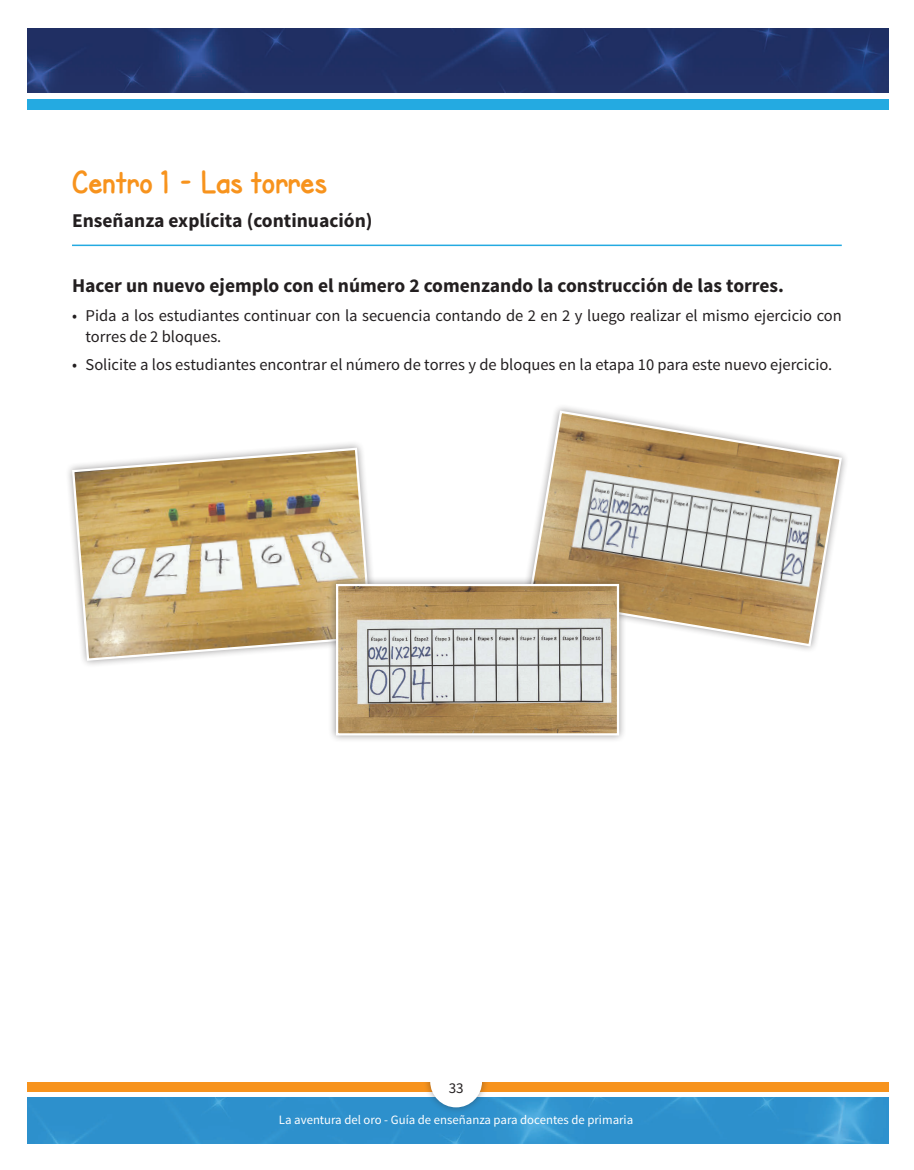
<style>
.page{position:relative;width:914px;height:1170px;background:#fff}
.page>*{position:absolute;margin:0;border:0;box-sizing:border-box;transform-origin:0 0}
._01_-_titre{font:700 33px "SF Cartoonist Hand";color:#f7931d}
._02_-_sous-titre{font:700 19.5px "Source Sans Pro";color:#231f20}
.sous-titre_texte_lig{font:700 19.5px "Source Sans Pro";color:#231f20}
.t1{font:16.5px/21.8px "Source Sans Pro";color:#231f20}
.t2{font:15px "Source Sans Pro";color:#231f20}
.t3{font:12.75px "Source Sans Pro";color:#fff}
</style>
<div class="page">
<img style="left:27px;top:1098px;width:861px;height:45px">
<div style="left:27px;top:1081px;width:861px;height:11px;background:#f7931d"></div>
<div style="left:423px;top:1048px;width:66px;height:66px;background:#231f20;opacity:.44"></div>
<div style="left:432px;top:1057px;width:48px;height:49px;background:#fff;border-radius:50%"></div>
<div style="left:430px;top:1055px;width:52px;height:52px;border:3px solid #fff;border-radius:50%"></div>
<div style="left:27px;top:99px;width:861px;height:11px;background:#24aae1"></div>
<img style="left:27px;top:28px;width:861px;height:65px">
<div style="left:27px;top:1039px;width:861px;height:43px;background:#fff"></div>
<hr style="left:72px;top:245px;width:770px;height:1px;background:#24aae1">
<svg style="left:528px;top:409px;width:315px;height:239px"></svg>
<svg style="left:71px;top:446px;width:301px;height:216px"></svg>
<div style="left:328px;top:576px;width:299px;height:167px;background:#231f20;opacity:.44"></div>
<img style="left:339px;top:587px;width:277px;height:145px">
<div style="left:336px;top:584px;width:283px;height:151px;border:2px solid #fff"></div>
<p class="_01_-_titre" style="left:72px;top:163px;width:256px">Centro 1 - Las torres</p>
<p class="sous-titre_texte_lig" style="left:72px;top:208px;width:302px">Enseñanza explícita (continuación)</p>
<p class="_02_-_sous-titre" style="left:72px;top:273px;width:713px">Hacer un nuevo ejemplo con el número 2 comenzando la construcción de las torres.</p>
<p class="t1" style="left:86px;top:304px;width:758px;text-indent:-14px">• Pida a los estudiantes continuar con la secuencia contando de 2 en 2 y luego realizar el mismo ejercicio con torres de 2 bloques.</p>
<p class="t1" style="left:72px;top:354px;width:762px">• Solicite a los estudiantes encontrar el número de torres y de bloques en la etapa 10 para este nuevo ejercicio.</p>
<p class="t2" style="left:449px;top:1078px;width:16px">33</p>
<p class="t3" style="left:279px;top:1112px;width:356px">La aventura del oro - Guía de enseñanza para docentes de primaria</p>
</div>
